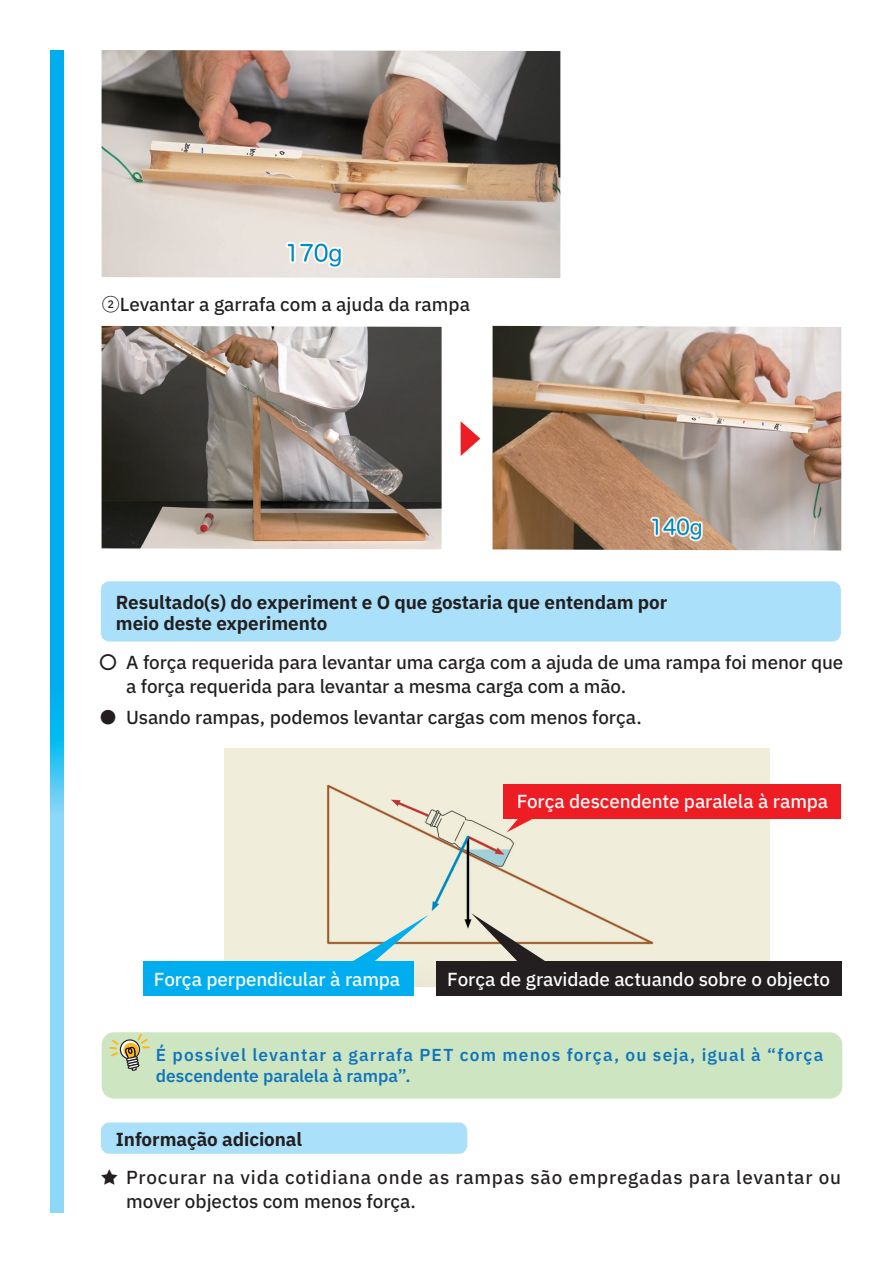
<style>
.page{position:relative;width:893px;height:1263px;background:#fff}
.page>*{position:absolute;margin:0;border:0;box-sizing:border-box;transform-origin:0 0}
.t1{font:18px/24px "IBM Plex Sans JP Medm";letter-spacing:-.005em;color:#231f20}
.t2{font:18px "IBM Plex Sans JP Medm";letter-spacing:-.01em;color:#fff}
.t3{font:18px/24px "IBM Plex Sans JP Medm";letter-spacing:.045em;color:#231f20}
.t4{font:700 18px/21px "IBM Plex Sans JP";letter-spacing:-.005em;color:#231f20}
.t5{font:16.5px/21px "IBM Plex Sans JP Sm Bld";letter-spacing:.065em;color:#1074bc}
</style>
<div class="page">
<svg style="left:51px;top:50px;width:13px;height:1162px;background:#34bef2"></svg>
<img style="left:102px;top:50px;width:458px;height:228px">
<img style="left:102px;top:326px;width:340px;height:223px">
<img style="left:493px;top:326px;width:348px;height:224px">
<svg style="left:461px;top:421px;width:19px;height:35px"></svg>
<div style="left:102px;top:1032px;width:740px;height:66px;background:#cde5c1;border-radius:12px"></div>
<svg style="left:109px;top:1032px;width:40px;height:39px"></svg>
<div style="left:224px;top:749px;width:545px;height:238px;background:#f0eeda"></div>
<div style="left:504px;top:784px;width:337px;height:35px;background:#ee1d23"></div>
<div style="left:143px;top:961px;width:270px;height:35px;background:#00aeef"></div>
<div style="left:436px;top:961px;width:405px;height:35px;background:#231f20"></div>
<svg style="left:507px;top:819px;width:30px;height:13px"></svg>
<svg style="left:471px;top:913px;width:81px;height:48px;background:#c9c5b3"></svg>
<svg style="left:346px;top:915px;width:83px;height:51px;background:#bddbd7"></svg>
<div style="left:101px;top:581px;width:740px;height:60px;background:#aae0f9;border-radius:9px"></div>
<div style="left:101px;top:1122px;width:366px;height:32px;background:#aae0f9;border-radius:9px"></div>
<p class="t1" style="left:102px;top:291px;width:370px">②Levantar a garrafa com a ajuda da rampa</p>
<p class="t4" style="left:116px;top:590px;width:553px">Resultado(s) do experiment e O que gostaria que entendam por meio deste experimento</p>
<p class="t1" style="left:99px;top:649px;width:19px">〇</p>
<p class="t1" style="left:126px;top:649px;width:719px">A força requerida para levantar uma carga com a ajuda de uma rampa foi menor que a força requerida para levantar a mesma carga com a mão.</p>
<p class="t1" style="left:99px;top:704px;width:544px">● Usando rampas, podemos levantar cargas com menos força.</p>
<p class="t2" style="left:517px;top:788px;width:313px">Força descendente paralela à rampa</p>
<p class="t2" style="left:154px;top:966px;width:248px">Força perpendicular à rampa</p>
<p class="t2" style="left:447px;top:966px;width:384px">Força de gravidade actuando sobre o objecto</p>
<p class="t5" style="left:156px;top:1043px;width:669px">É possível levantar a garrafa PET com menos força, ou seja, igual à “força descendente paralela à rampa”.</p>
<p class="t4" style="left:116px;top:1127px;width:188px">Informação adicional</p>
<p class="t3" style="left:126px;top:1164px;width:716px;text-indent:-26px">★ Procurar na vida cotidiana onde as rampas são empregadas para levantar ou mover objectos com menos força.</p>
</div>
